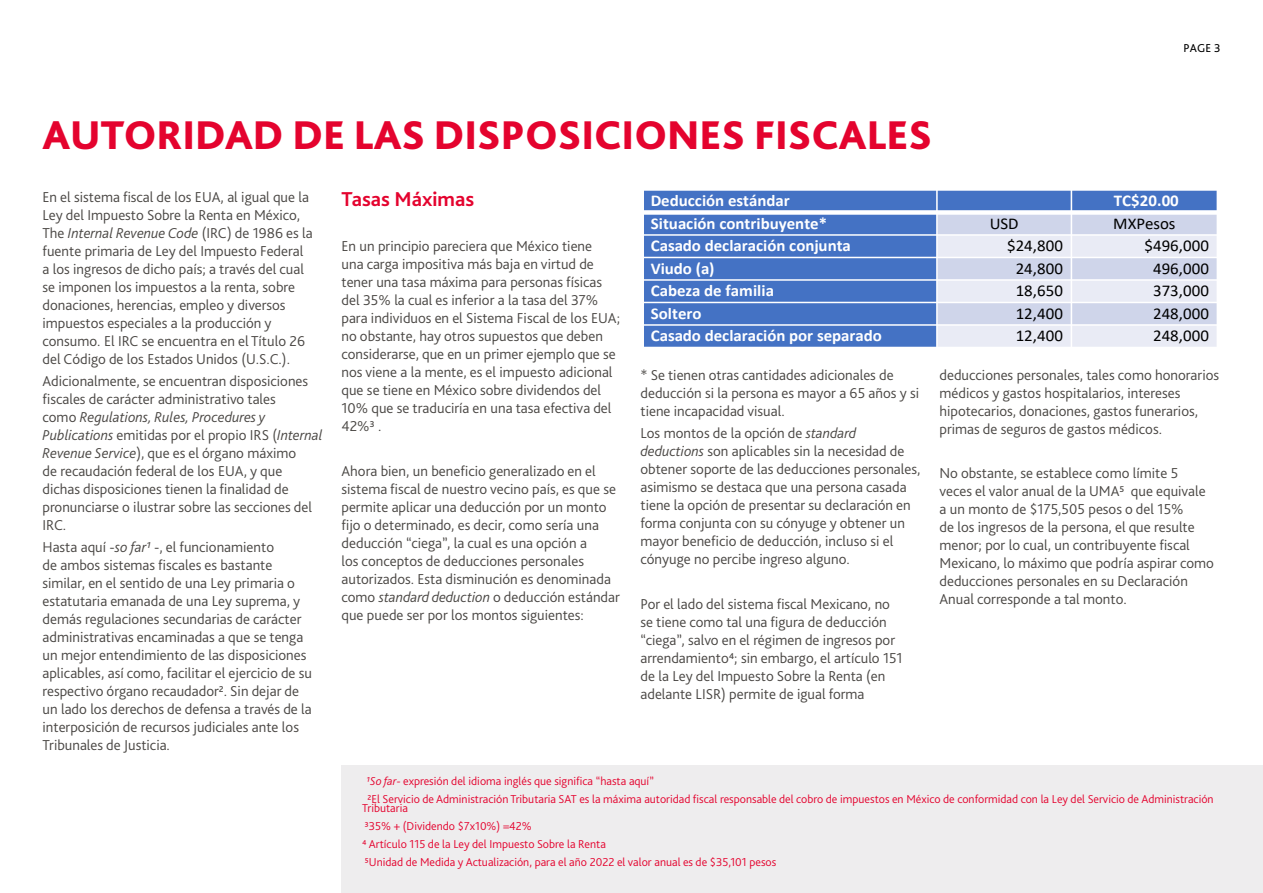
<style>
.page{position:relative;width:1263px;height:893px;background:#fff}
.page>*{position:absolute;margin:0;border:0;box-sizing:border-box;transform-origin:0 0}
.t1{font:800 42px "Bliss Pro";color:#e4032e}
.t2{font:700 21px "Bliss Pro";color:#e4032e}
.t3{font:700 16.5px "Calibri";letter-spacing:-.005em;color:#fff}
.t4{font:16.5px "Calibri";letter-spacing:.005em;color:#000}
.t5{font:300 15px/18px "Bliss Pro";color:#494643}
.t6{font:300 12px/18px "Bliss Pro";color:#e4032e}
.t7{font:12px "Bliss Pro";color:#000}
.s1{font-style:italic}
</style>
<div class="page">
<div style="left:341px;top:765px;width:922px;height:128px;background:#eeedee"></div>
<div style="left:644px;top:190px;width:293px;height:22px;background:#4472c4"></div>
<div style="left:937px;top:190px;width:134px;height:22px;background:#4472c4"></div>
<div style="left:1071px;top:190px;width:146px;height:22px;background:#4472c4"></div>
<div style="left:644px;top:212px;width:293px;height:23px;background:#4472c4"></div>
<div style="left:937px;top:212px;width:134px;height:23px;background:#cfd5ea"></div>
<div style="left:1071px;top:212px;width:146px;height:23px;background:#cfd5ea"></div>
<div style="left:644px;top:235px;width:293px;height:22px;background:#4472c4"></div>
<div style="left:937px;top:235px;width:134px;height:22px;background:#e9ebf5"></div>
<div style="left:1071px;top:235px;width:146px;height:22px;background:#e9ebf5"></div>
<div style="left:644px;top:257px;width:293px;height:23px;background:#4472c4"></div>
<div style="left:937px;top:257px;width:134px;height:23px;background:#cfd5ea"></div>
<div style="left:1071px;top:257px;width:146px;height:23px;background:#cfd5ea"></div>
<div style="left:644px;top:280px;width:293px;height:22px;background:#4472c4"></div>
<div style="left:937px;top:280px;width:134px;height:22px;background:#e9ebf5"></div>
<div style="left:1071px;top:280px;width:146px;height:22px;background:#e9ebf5"></div>
<div style="left:644px;top:302px;width:293px;height:23px;background:#4472c4"></div>
<div style="left:937px;top:302px;width:134px;height:23px;background:#cfd5ea"></div>
<div style="left:1071px;top:302px;width:146px;height:23px;background:#cfd5ea"></div>
<div style="left:644px;top:325px;width:293px;height:22px;background:#4472c4"></div>
<div style="left:937px;top:325px;width:134px;height:22px;background:#e9ebf5"></div>
<div style="left:1071px;top:325px;width:146px;height:22px;background:#e9ebf5"></div>
<hr style="left:936px;top:189px;width:2px;height:159px;background:#fff">
<hr style="left:1071px;top:189px;width:1px;height:159px;background:#fff">
<div style="left:644px;top:210px;width:574px;height:5px;background:#fff"></div>
<hr style="left:644px;top:234px;width:574px;height:2px;background:#fff">
<hr style="left:644px;top:257px;width:574px;height:1px;background:#fff">
<hr style="left:644px;top:279px;width:574px;height:2px;background:#fff">
<hr style="left:644px;top:302px;width:574px;height:1px;background:#fff">
<hr style="left:644px;top:324px;width:574px;height:2px;background:#fff">
<hr style="left:1216px;top:189px;width:2px;height:159px;background:#fff">
<hr style="left:644px;top:189px;width:574px;height:2px;background:#fff">
<h1 class="t1" style="left:43px;top:109px;width:891px">AUTORIDAD DE LAS DISPOSICIONES FISCALES</h1>
<p class="t7" style="left:1183px;top:40px;width:39px">PAGE 3</p>
<p class="t5" style="left:43px;top:188px;width:272px">En el sistema fiscal de los EUA, al igual que la Ley del Impuesto Sobre la Renta en México, The <span class="s1">Internal Revenue Code</span> (IRC) de 1986 es la fuente primaria de Ley del Impuesto Federal a los ingresos de dicho país; a través del cual se imponen los impuestos a la renta, sobre donaciones, herencias, empleo y diversos impuestos especiales a la producción y consumo. El IRC se encuentra en el Título 26 del Código de los Estados Unidos (U.S.C.).</p>
<p class="t5" style="left:43px;top:372px;width:281px">Adicionalmente, se encuentran disposiciones fiscales de carácter administrativo tales<br>como <span class="s1">Regulations, Rules, Procedures y Publications</span> emitidas por el propio IRS (<span class="s1">Internal Revenue Service</span>), que es el órgano máximo<br>de recaudación federal de los EUA, y que dichas disposiciones tienen la finalidad de pronunciarse o ilustrar sobre las secciones del IRC.</p>
<p class="t5" style="left:43px;top:538px;width:271px">Hasta aquí -<span class="s1">so far1</span> -, el funcionamiento<br>de ambos sistemas fiscales es bastante similar, en el sentido de una Ley primaria o estatutaria emanada de una Ley suprema, y demás regulaciones secundarias de carácter administrativas encaminadas a que se tenga un mejor entendimiento de las disposiciones aplicables, así como, facilitar el ejercicio de su respectivo órgano recaudador2. Sin dejar de un lado los derechos de defensa a través de la interposición de recursos judiciales ante los Tribunales de Justicia.</p>
<h2 class="t2" style="left:341px;top:186px;width:134px">Tasas Máximas</h2>
<p class="t5" style="left:341px;top:237px;width:280px">En un principio pareciera que México tiene<br>una carga impositiva más baja en virtud de tener una tasa máxima para personas físicas del 35% la cual es inferior a la tasa del 37% para individuos en el Sistema Fiscal de los EUA; no obstante, hay otros supuestos que deben considerarse, que en un primer ejemplo que se nos viene a la mente, es el impuesto adicional que se tiene en México sobre dividendos del 10% que se traduciría en una tasa efectiva del 42%3 .</p>
<p class="t5" style="left:341px;top:461px;width:280px">Ahora bien, un beneficio generalizado en el sistema fiscal de nuestro vecino país, es que se permite aplicar una deducción por un monto fijo o determinado, es decir, como sería una deducción “ciega”, la cual es una opción a<br>los conceptos de deducciones personales autorizados. Esta disminución es denominada como <span class="s1">standard deduction</span> o deducción estándar que puede ser por los montos siguientes:</p>
<p class="t3" style="left:651px;top:189px;width:141px">Deducción estándar</p>
<p class="t3" style="left:1114px;top:189px;width:67px">TC$20.00</p>
<p class="t3" style="left:651px;top:212px;width:178px">Situación contribuyente*</p>
<p class="t4" style="left:990px;top:212px;width:30px">USD</p>
<p class="t4" style="left:1113px;top:212px;width:64px">MXPesos</p>
<p class="t3" style="left:651px;top:234px;width:202px">Casado declaración conjunta</p>
<p class="t4" style="left:1007px;top:234px;width:57px">$24,800</p>
<p class="t4" style="left:1144px;top:234px;width:66px">$496,000</p>
<p class="t3" style="left:651px;top:257px;width:65px">Viudo (a)</p>
<p class="t4" style="left:1016px;top:257px;width:49px">24,800</p>
<p class="t4" style="left:1153px;top:257px;width:57px">496,000</p>
<p class="t3" style="left:651px;top:279px;width:125px">Cabeza de familia</p>
<p class="t4" style="left:1016px;top:279px;width:49px">18,650</p>
<p class="t4" style="left:1153px;top:279px;width:57px">373,000</p>
<p class="t3" style="left:651px;top:302px;width:52px">Soltero</p>
<p class="t4" style="left:1016px;top:302px;width:49px">12,400</p>
<p class="t4" style="left:1153px;top:302px;width:57px">248,000</p>
<p class="t3" style="left:651px;top:324px;width:233px">Casado declaración por separado</p>
<p class="t4" style="left:1016px;top:324px;width:49px">12,400</p>
<p class="t4" style="left:1153px;top:324px;width:57px">248,000</p>
<p class="t5" style="left:640px;top:366px;width:280px">* Se tienen otras cantidades adicionales de deducción si la persona es mayor a 65 años y si tiene incapacidad visual.</p>
<p class="t5" style="left:640px;top:424px;width:281px">Los montos de la opción de <span class="s1">standard deductions</span> son aplicables sin la necesidad de obtener soporte de las deducciones personales, asimismo se destaca que una persona casada tiene la opción de presentar su declaración en forma conjunta con su cónyuge y obtener un mayor beneficio de deducción, incluso si el cónyuge no percibe ingreso alguno.</p>
<p class="t5" style="left:640px;top:594px;width:264px">Por el lado del sistema fiscal Mexicano, no se tiene como tal una figura de deducción “ciega”, salvo en el régimen de ingresos por arrendamiento4; sin embargo, el artículo 151 de la Ley del Impuesto Sobre la Renta (en adelante LISR) permite de igual forma</p>
<p class="t5" style="left:939px;top:366px;width:281px">deducciones personales, tales como honorarios médicos y gastos hospitalarios, intereses hipotecarios, donaciones, gastos funerarios, primas de seguros de gastos médicos.</p>
<p class="t5" style="left:939px;top:464px;width:276px">No obstante, se establece como límite 5 veces el valor anual de la UMA5 que equivale a un monto de $175,505 pesos o del 15%<br>de los ingresos de la persona, el que resulte menor; por lo cual, un contribuyente fiscal Mexicano, lo máximo que podría aspirar como deducciones personales en su Declaración Anual corresponde a tal monto.</p>
<p class="t6" style="left:367px;top:771px;width:848px"><span class="s1">1So far-</span> expresión del idioma inglés que significa “hasta aquí”<br>2El Servicio de Administración Tributaria SAT es la máxima autoridad fiscal responsable del cobro de impuestos en México de conformidad con la Ley del Servicio de Administración</p>
<p class="t6" style="left:362px;top:798px;width:416px">Tributaria<br>335% + (Dividendo $7x10%) =42%<br>4 Artículo 115 de la Ley del Impuesto Sobre la Renta<br>5Unidad de Medida y Actualización, para el año 2022 el valor anual es de $35,101 pesos</p>
</div>
